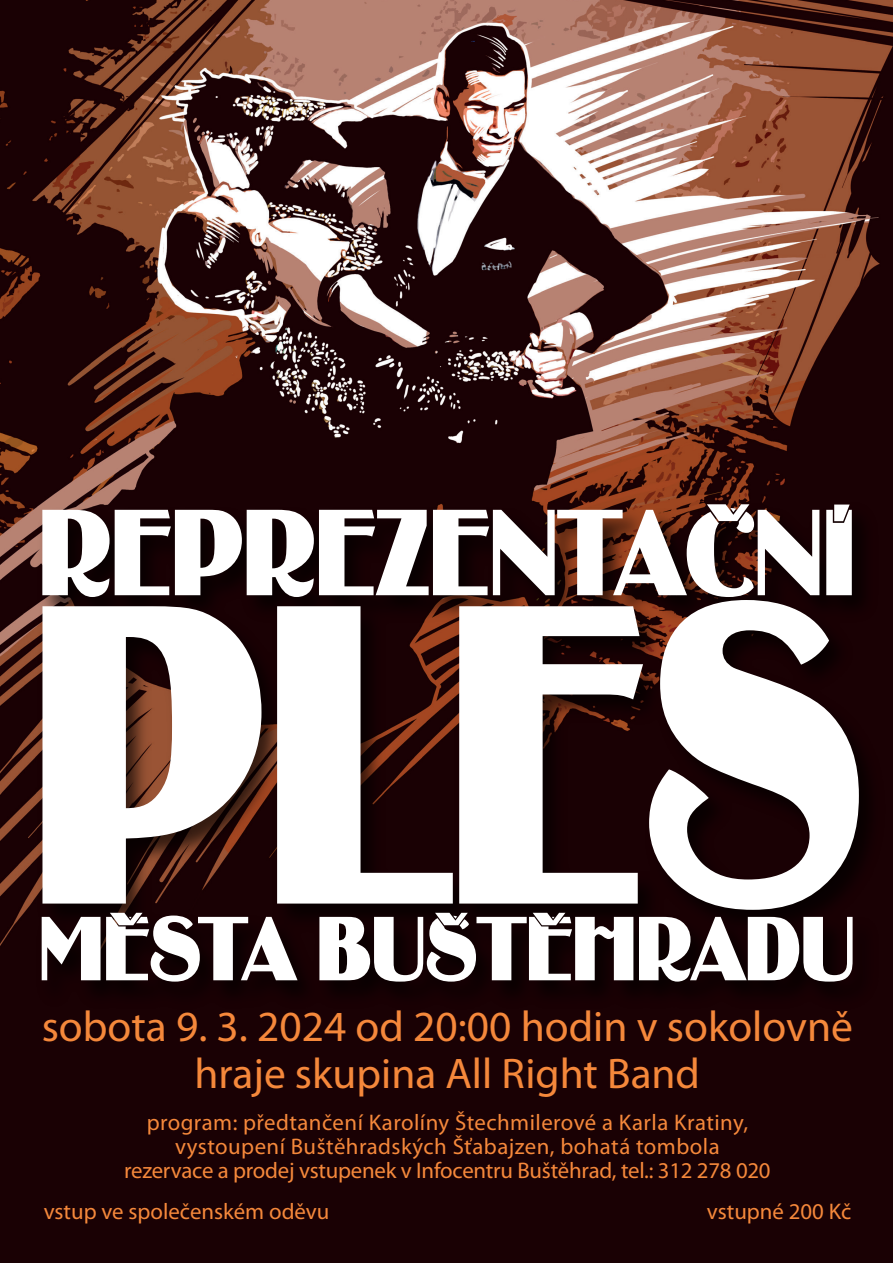
<style>
.page{position:relative;width:893px;height:1263px;background:#fff}
.page>*{position:absolute;margin:0;border:0;box-sizing:border-box;transform-origin:0 0}
.t1{font:43.05px "Myriad Pro";color:#f5883b}
.t2{font:42.9px "Myriad Pro";color:#f5883b}
.t3{font:22.65px/24.2px "Myriad Pro";letter-spacing:.01em;color:#f5883b;text-align:center}
</style>
<div class="page">
<img style="left:0;top:0;width:893px;height:1263px">
<img style="left:33px;top:498px;width:856px;height:516px">
<svg style="left:42px;top:504px;width:777px;height:93px"></svg>
<svg style="left:826px;top:504px;width:26px;height:91px"></svg>
<svg style="left:42px;top:606px;width:219px;height:297px"></svg>
<svg style="left:277px;top:606px;width:176px;height:297px"></svg>
<svg style="left:459px;top:606px;width:184px;height:297px"></svg>
<svg style="left:649px;top:600px;width:210px;height:310px"></svg>
<svg style="left:42px;top:913px;width:256px;height:68px"></svg>
<svg style="left:319px;top:913px;width:314px;height:68px"></svg>
<svg style="left:639px;top:917px;width:214px;height:64px"></svg>
<h1 class="t1" style="left:42px;top:1000px;width:813px">sobota 9. 3. 2024 od 20:00 hodin v sokolovně</h1>
<h2 class="t2" style="left:195px;top:1047px;width:507px">hraje skupina All Right Band</h2>
<p class="t3" style="left:124px;top:1109px;width:648px">program: předtančení Karolíny Štechmilerové a Karla Kratiny, vystoupení Buštěhradských Šťabajzen, bohatá tombola<br>rezervace a prodej vstupenek v Infocentru Buštěhrad, tel.: 312 278 020</p>
<p class="t3" style="left:44px;top:1199px;width:287px">vstup ve společenském oděvu</p>
<p class="t3" style="left:707px;top:1199px;width:146px">vstupné 200 Kč</p>
</div>
